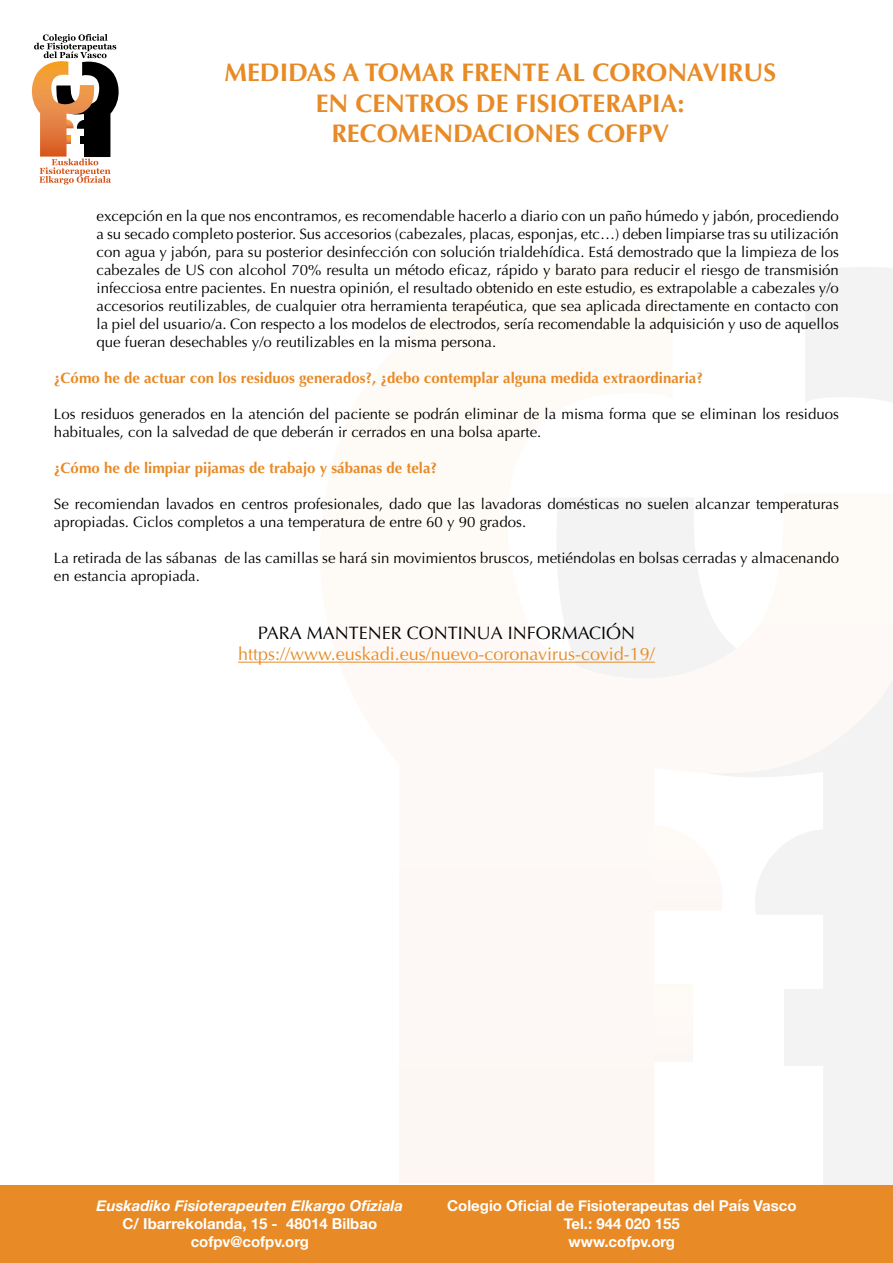
<style>
.page{position:relative;width:893px;height:1263px;background:#fff}
.page>*{position:absolute;margin:0;border:0;box-sizing:border-box;transform-origin:0 0}
.t1{font:700 25.5px/30.6px "Optima";color:#e88a25;text-align:center}
.t2{font:18px "Optima";color:#e88a25}
.t3{font:18px "Optima";color:#000}
.t4{font:15px/18px "Optima";color:#000}
.t5{font:700 15px "Optima";color:#e88a25}
.t6{font:700 15px/18px "Helvetica Neue";color:#fff;text-align:center}
.t7{font:italic 700 15px "Helvetica Neue";color:#fff}
</style>
<div class="page">
<svg style="left:31px;top:34px;width:88px;height:151px"></svg>
<svg style="left:295px;top:263px;width:598px;height:920px"></svg>
<div style="left:0;top:1185px;width:893px;height:78px;background:#e88a25"></div>
<hr style="left:238px;top:662px;width:417px;height:1px;background:#e88a25">
<h1 class="t1" style="left:224px;top:57px;width:553px">MEDIDAS A TOMAR FRENTE AL CORONAVIRUS<br>EN CENTROS DE FISIOTERAPIA:<br>RECOMENDACIONES COFPV</h1>
<p class="t4" style="left:97px;top:207px;width:744px;text-align:justify">excepción en la que nos encontramos, es recomendable hacerlo a diario con un paño húmedo y jabón, procediendo a su secado completo posterior. Sus accesorios (cabezales, placas, esponjas, etc…) deben limpiarse tras su utilización con agua y jabón, para su posterior desinfección con solución trialdehídica. Está demostrado que la limpieza de los cabezales de US con alcohol 70% resulta un método eficaz, rápido y barato para reducir el riesgo de transmisión infecciosa entre pacientes. En nuestra opinión, el resultado obtenido en este estudio, es extrapolable a cabezales y/o accesorios reutilizables, de cualquier otra herramienta terapéutica, que sea aplicada directamente en contacto con la piel del usuario/a. Con respecto a los modelos de electrodos, sería recomendable la adquisición y uso de aquellos que fueran desechables y/o reutilizables en la misma persona.</p>
<p class="t5" style="left:54px;top:369px;width:651px">¿Cómo he de actuar con los residuos generados?, ¿debo contemplar alguna medida extraordinaria?</p>
<p class="t4" style="left:54px;top:405px;width:786px">Los residuos generados en la atención del paciente se podrán eliminar de la misma forma que se eliminan los residuos habituales, con la salvedad de que deberán ir cerrados en una bolsa aparte.</p>
<p class="t5" style="left:54px;top:459px;width:385px">¿Cómo he de limpiar pijamas de trabajo y sábanas de tela?</p>
<p class="t4" style="left:54px;top:495px;width:786px">Se recomiendan lavados en centros profesionales, dado que las lavadoras domésticas no suelen alcanzar temperaturas apropiadas. Ciclos completos a una temperatura de entre 60 y 90 grados.</p>
<p class="t4" style="left:54px;top:549px;width:786px">La retirada de las sábanas de las camillas se hará sin movimientos bruscos, metiéndolas en bolsas cerradas y almacenando en estancia apropiada.</p>
<p class="t3" style="left:258px;top:622px;width:379px">PARA MANTENER CONTINUA INFORMACIÓN</p>
<p class="t2" style="left:238px;top:644px;width:418px">https://www.euskadi.eus/nuevo-coronavirus-covid-19/</p>
<p class="t7" style="left:97px;top:1194px;width:308px">Euskadiko Fisioterapeuten Elkargo Ofiziala</p>
<p class="t6" style="left:122px;top:1215px;width:256px">C/ Ibarrekolanda, 15 - 48014 Bilbao cofpv@cofpv.org</p>
<p class="t6" style="left:447px;top:1197px;width:351px">Colegio Oficial de Fisioterapeutas del País Vasco<br>Tel.: 944 020 155<br>www.cofpv.org</p>
</div>
